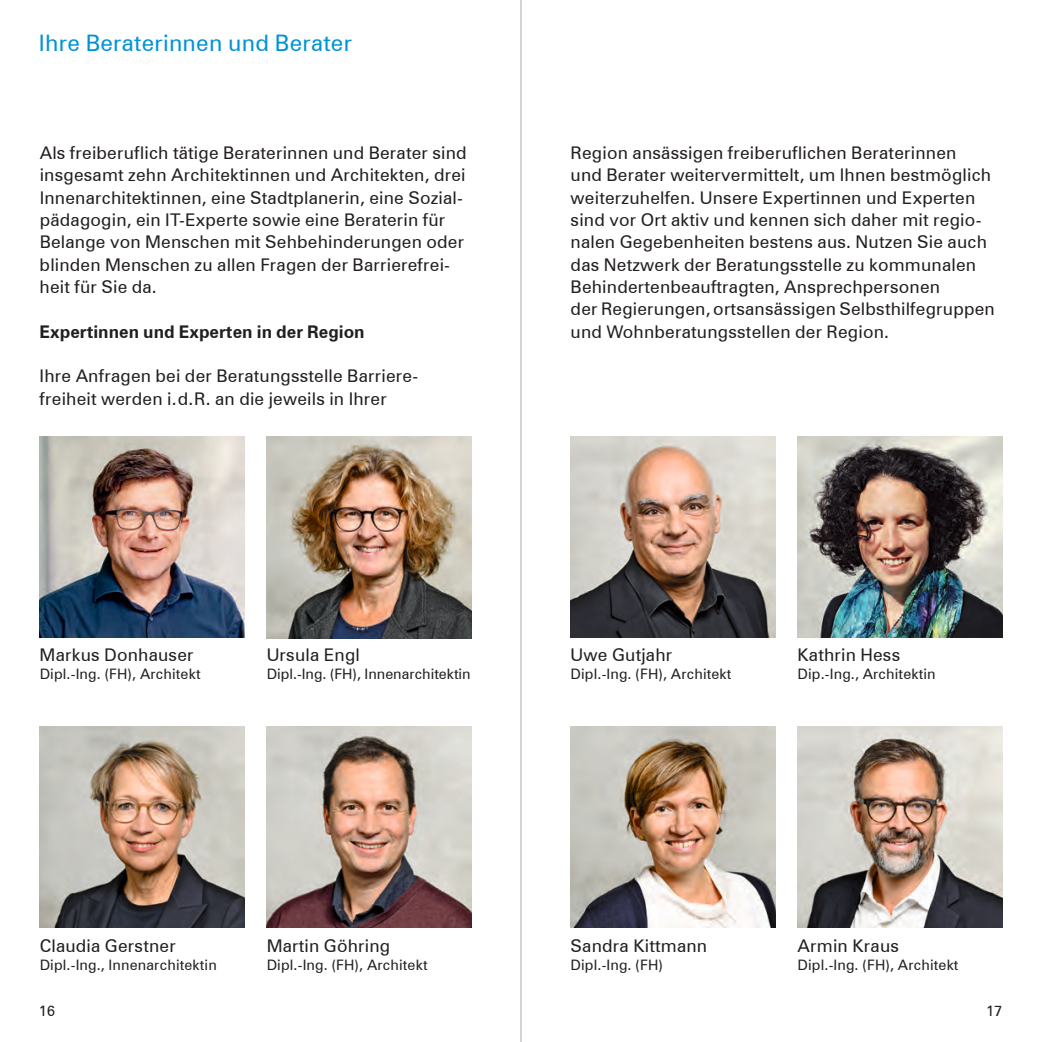
<style>
.page{position:relative;width:1042px;height:1042px;background:#fff}
.page>*{position:absolute;margin:0;border:0;box-sizing:border-box;transform-origin:0 0}
.t1{font:22.75px "Zurich BT";letter-spacing:.01em;color:#0093d5}
.t2{font:17.5px/22.4px "Zurich BT";letter-spacing:.01em;color:#231f20}
.t3{font:700 17.5px "Zurich BT";color:#231f20}
.t4{font:14.35px "Zurich BT";letter-spacing:.01em;color:#231f20}
</style>
<div class="page">
<img style="left:797px;top:437px;width:205px;height:200px">
<img style="left:570px;top:437px;width:205px;height:200px">
<img style="left:40px;top:437px;width:204px;height:200px">
<img style="left:267px;top:437px;width:204px;height:201px">
<img style="left:40px;top:727px;width:204px;height:201px">
<img style="left:267px;top:727px;width:204px;height:201px">
<img style="left:797px;top:727px;width:205px;height:201px">
<img style="left:570px;top:727px;width:205px;height:201px">
<hr style="left:521px;top:0;width:1px;height:1042px;background:#a8a9ad">
<h1 class="t1" style="left:39px;top:29px;width:315px">Ihre Beraterinnen und Berater</h1>
<p class="t2" style="left:40px;top:141px;width:429px">Als freiberuflich tätige Beraterinnen und Berater sind insgesamt zehn Architektinnen und Architekten, drei Innenarchitektinnen, eine Stadtplanerin, eine Sozial&shy;pädagogin, ein IT-Experte sowie eine Beraterin für Belange von Menschen mit Sehbehinderungen oder blinden Menschen zu allen Fragen der Barrierefrei heit für Sie da.</p>
<p class="t3" style="left:40px;top:321px;width:326px">Expertinnen und Experten in der Region</p>
<p class="t2" style="left:40px;top:365px;width:380px">Ihre Anfragen bei der Beratungsstelle Barriere&shy;freiheit werden i.d.R. an die jeweils in Ihrer</p>
<p class="t2" style="left:570px;top:141px;width:426px">Region ansässigen freiberuflichen Beraterinnen<br>und Berater weitervermittelt, um Ihnen bestmöglich weiterzuhelfen. Unsere Expertinnen und Experten sind vor Ort aktiv und kennen sich daher mit regio&shy;nalen Gegebenheiten bestens aus. Nutzen Sie auch das Netzwerk der Beratungsstelle zu kommunalen Behindertenbeauftragten, Ansprechpersonen<br>der Regierungen, ortsansässigen Selbsthilfegruppen und Wohnberatungsstellen der Region.</p>
<p class="t2" style="left:40px;top:644px;width:156px">Markus Donhauser</p>
<p class="t4" style="left:40px;top:665px;width:162px">Dipl.-Ing. (FH), Architekt</p>
<p class="t2" style="left:267px;top:644px;width:95px">Ursula Engl</p>
<p class="t4" style="left:267px;top:665px;width:205px">Dipl.-Ing. (FH), Innenarchitektin</p>
<p class="t2" style="left:570px;top:644px;width:103px">Uwe Gutjahr</p>
<p class="t4" style="left:570px;top:665px;width:162px">Dipl.-Ing. (FH), Architekt</p>
<p class="t2" style="left:797px;top:644px;width:104px">Kathrin Hess</p>
<p class="t4" style="left:797px;top:665px;width:140px">Dip.-Ing., Architektin</p>
<p class="t2" style="left:40px;top:934px;width:138px">Claudia Gerstner</p>
<p class="t4" style="left:40px;top:955px;width:179px">Dipl.-Ing., Innenarchitektin</p>
<p class="t2" style="left:267px;top:934px;width:125px">Martin Göhring</p>
<p class="t4" style="left:267px;top:955px;width:162px">Dipl.-Ing. (FH), Architekt</p>
<p class="t2" style="left:570px;top:934px;width:138px">Sandra Kittmann</p>
<p class="t4" style="left:570px;top:955px;width:94px">Dipl.-Ing. (FH)</p>
<p class="t2" style="left:797px;top:934px;width:103px">Armin Kraus</p>
<p class="t4" style="left:797px;top:955px;width:162px">Dipl.-Ing. (FH), Architekt</p>
<p class="t4" style="left:39px;top:1002px;width:18px">16</p>
<p class="t4" style="left:986px;top:1002px;width:18px">17</p>
</div>
